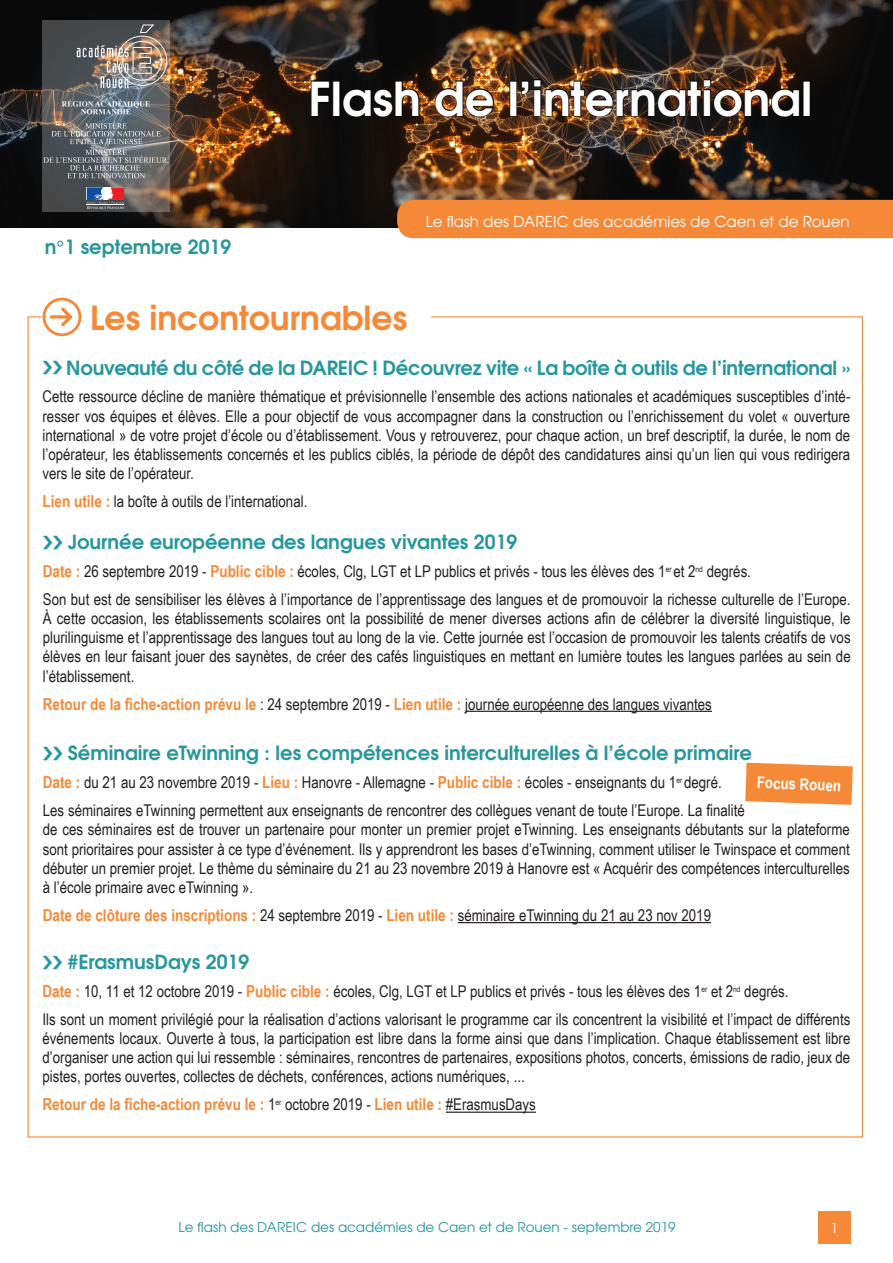
<style>
.page{position:relative;width:893px;height:1263px;background:#fff}
.page>*{position:absolute;margin:0;border:0;box-sizing:border-box;transform-origin:0 0}
.t1{font:700 46.5px "Te X Gyre Adventor";color:#fff}
.Actualités{font:700 33px "Te X Gyre Adventor";color:#f58937}
.sstitre{font:700 19.5px "Te X Gyre Adventor";color:#28979d}
.texte{font:700 16.5px "Arial Narrow";color:#f58937}
.texte-2{font:16.2px/19.2px "Arial Narrow";color:#231f20;text-align:justify}
.texte-3{font:700 16.2px "Arial Narrow";color:#fff}
.t2{font:15px "Te X Gyre Adventor";color:#fff}
.t3{font:13.5px "Te X Gyre Adventor";color:#28979d}
.t4{font:13.5px "Te X Gyre Adventor";color:#fff}
.s1{font-weight:700;font-size:16.5px;color:#f58937}
.s2{font-weight:400;font-size:16.2px;color:#231f20}
</style>
<div class="page">
<div style="left:818px;top:1211px;width:32px;height:33px;background:#f58937"></div>
<img style="left:0;top:0;width:893px;height:227px">
<svg style="left:310px;top:80px;width:21px;height:37px"></svg>
<div style="left:333px;top:81px;width:7px;height:35px;border:2px solid #000"></div>
<svg style="left:342px;top:80px;width:78px;height:38px"></svg>
<img style="left:434px;top:80px;width:61px;height:38px">
<div style="left:509px;top:81px;width:8px;height:35px;border:2px solid #000"></div>
<img style="left:521px;top:79px;width:279px;height:39px">
<div style="left:803px;top:81px;width:7px;height:35px;border:2px solid #000"></div>
<div style="left:397px;top:200px;width:496px;height:38px;background:#f58937"></div>
<svg style="left:43px;top:20px;width:127px;height:191px"></svg>
<img style="left:77px;top:24px;width:91px;height:64px">
<svg style="left:62px;top:100px;width:88px;height:14px"></svg>
<svg style="left:87px;top:187px;width:37px;height:22px"></svg>
<svg style="left:44px;top:122px;width:124px;height:56px"></svg>
<hr style="left:465px;top:711px;width:247px;height:1px;background:#231f20">
<hr style="left:458px;top:922px;width:253px;height:1px;background:#231f20">
<svg style="left:745px;top:763px;width:108px;height:42px"></svg>
<hr style="left:446px;top:1111px;width:90px;height:2px;background:#231f20">
<svg style="left:43px;top:298px;width:38px;height:38px"></svg>
<p class="t1" style="left:309px;top:58px;width:505px">Flash de l’international</p>
<p class="sstitre" style="left:45px;top:229px;width:188px">n°1 septembre 2019</p>
<p class="Actualités" style="left:90px;top:290px;width:319px">Les incontournables</p>
<p class="t2" style="left:426px;top:209px;width:425px">Le flash des DAREIC des académies de Caen et de Rouen</p>
<p class="sstitre" style="left:66px;top:350px;width:786px">Nouveauté du côté de la DAREIC ! Découvrez vite « La boîte à outils de l’international »</p>
<p class="texte-2" style="left:43px;top:386px;width:809px">Cette ressource décline de manière thématique et prévisionnelle l’ensemble des actions nationales et académiques susceptibles d’inté&shy;resser vos équipes et élèves. Elle a pour objectif de vous accompagner dans la construction ou l’enrichissement du volet « ouverture international » de votre projet d’école ou d’établissement. Vous y retrouverez, pour chaque action, un bref descriptif, la durée, le nom de l’opérateur, les établissements concernés et les publics ciblés, la période de dépôt des candidatures ainsi qu’un lien qui vous redirigera vers le site de l’opérateur.</p>
<p class="texte-2" style="left:43px;top:491px;width:266px"><span class="s1">Lien utile :</span> la boîte à outils de l’international.</p>
<p class="sstitre" style="left:68px;top:525px;width:451px">Journée européenne des langues vivantes 2019</p>
<p class="texte-2" style="left:43px;top:561px;width:710px"><span class="s1">Date :</span> 26 septembre 2019 - <span class="s1">Public cible :</span> écoles, Clg, LGT et LP publics et privés - tous les élèves des 1<sup>er</sup> et 2<sup>nd</sup> degrés.</p>
<p class="texte-2" style="left:43px;top:589px;width:809px">Son but est de sensibiliser les élèves à l’importance de l’apprentissage des langues et de promouvoir la richesse culturelle de l’Europe.<br>À cette occasion, les établissements scolaires ont la possibilité de mener diverses actions afin de célébrer la diversité linguistique, le plurilinguisme et l’apprentissage des langues tout au long de la vie. Cette journée est l’occasion de promouvoir les talents créatifs de vos élèves en leur faisant jouer des saynètes, de créer des cafés linguistiques en mettant en lumière toutes les langues parlées au sein de l’établissement.</p>
<p class="texte-2" style="left:43px;top:694px;width:671px"><span class="s1">Retour de la fiche-action prévu le</span> : 24 septembre 2019 - <span class="s1">Lien utile :</span> journée européenne des langues vivantes</p>
<p class="sstitre" style="left:68px;top:736px;width:686px">Séminaire eTwinning : les compétences interculturelles à l’école primaire</p>
<p class="texte-2" style="left:43px;top:772px;width:680px"><span class="s1">Date :</span> du 21 au 23 novembre 2019 - <span class="s1">Lieu :</span> Hanovre - Allemagne - <span class="s1">Public cible :</span> écoles - enseignants du 1<sup>er</sup> degré.</p>
<p class="texte-2" style="left:43px;top:800px;width:808px;text-align:left">Les séminaires eTwinning permettent aux enseignants de rencontrer des collègues venant de toute l’Europe. La finalité<br>de ces séminaires est de trouver un partenaire pour monter un premier projet eTwinning. Les enseignants débutants sur la plateforme sont prioritaires pour assister à ce type d’événement. Ils y apprendront les bases d’eTwinning, comment utiliser le Twinspace et comment débuter un premier projet. Le thème du séminaire du 21 au 23 novembre 2019 à Hanovre est « Acquérir des compétences interculturelles à l’école primaire avec eTwinning ».</p>
<p class="texte-2" style="left:43px;top:905px;width:670px"><span class="s1">Date de clôture des inscriptions :</span> 24 septembre 2019 - <span class="s1">Lien utile :</span> séminaire eTwinning du 21 au 23 nov 2019</p>
<p class="texte-3" style="left:757px;top:770px;width:86px;rotate:2deg">Focus Rouen</p>
<p class="sstitre" style="left:67px;top:945px;width:184px">#ErasmusDays 2019</p>
<p class="texte-2" style="left:43px;top:981px;width:748px"><span class="s1">Date :</span> 10, 11 et 12 octobre 2019 - <span class="s1">Public cible :</span> écoles, Clg, LGT et LP publics et privés - tous les élèves des 1<sup>er</sup> et 2<sup>nd</sup> degrés.</p>
<p class="texte-2" style="left:43px;top:1009px;width:809px">Ils sont un moment privilégié pour la réalisation d’actions valorisant le programme car ils concentrent la visibilité et l’impact de différents événements locaux. Ouverte à tous, la participation est libre dans la forme ainsi que dans l’implication. Chaque établissement est libre d’organiser une action qui lui ressemble : séminaires, rencontres de partenaires, expositions photos, concerts, émissions de radio, jeux de pistes, portes ouvertes, collectes de déchets, conférences, actions numériques, ...</p>
<p class="texte" style="left:43px;top:1092px;width:495px">Retour de la fiche-action prévu le : <span class="s2">1</span><sup>er</sup> <span class="s2">octobre 2019 -</span> Lien utile : <span class="s2">#ErasmusDays</span></p>
<p class="t3" style="left:179px;top:1216px;width:499px">Le flash des DAREIC des académies de Caen et de Rouen - septembre 2019</p>
<p class="t4" style="left:830px;top:1217px;width:9px">1</p>
</div>
